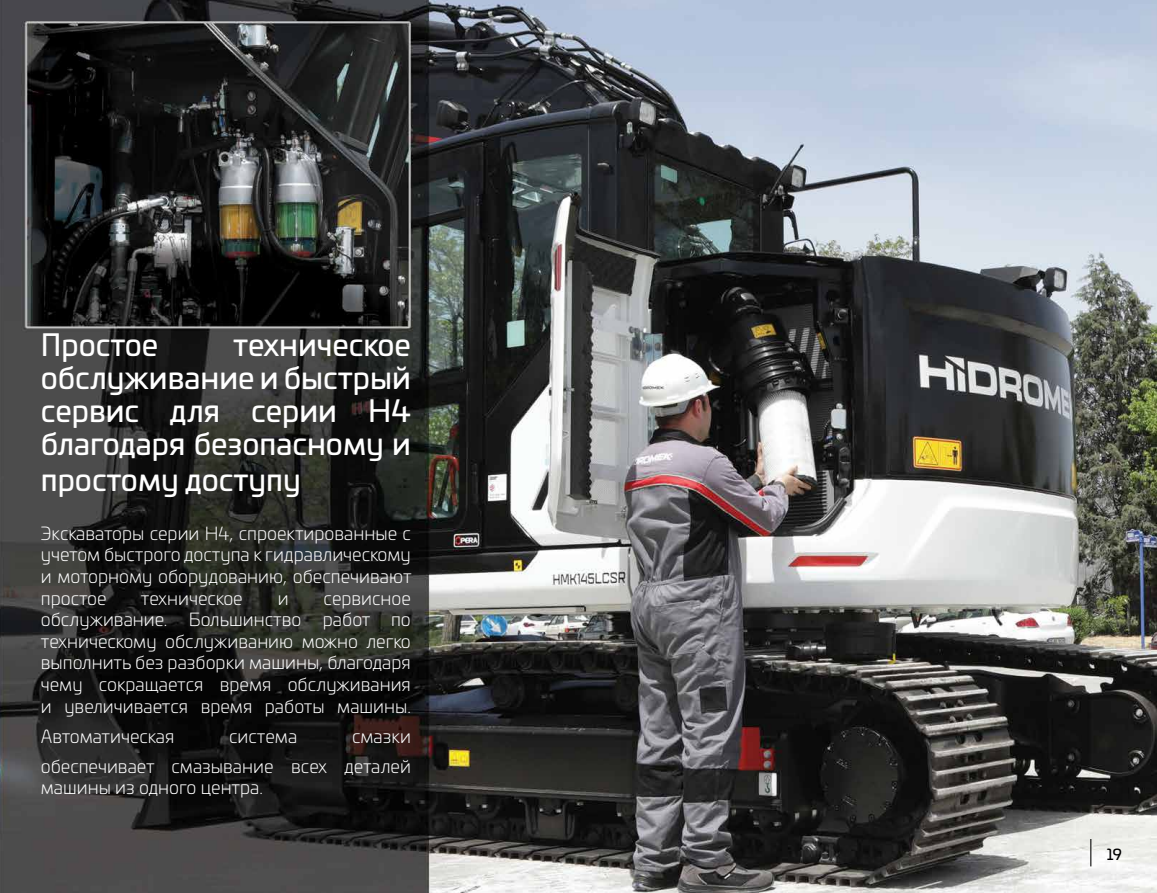
<style>
.page{position:relative;width:1157px;height:893px;background:#fff}
.page>*{position:absolute;margin:0;border:0;box-sizing:border-box;transform-origin:0 0}
.t1{font:30px/33px "Univia Pro";color:#fff;text-align:justify}
.t2{font:300 18px/21.6px "Univia Pro";color:#fff;text-align:justify}
.t3{font:15px "Univia Pro";color:#000}
</style>
<div class="page">
<img style="left:0;top:0;width:1157px;height:893px">
<svg style="left:1090px;top:839px;width:1px;height:27px"></svg>
<h1 class="t1" style="left:41px;top:327px;width:119px">Простое</h1>
<h1 class="t1" style="left:41px;top:327px;width:371px;text-indent:192px">техническое обслуживание и быстрый сервис для серии Н4 благодаря безопасному и</h1>
<h1 class="t1" style="left:41px;top:462px;width:261px">простому доступу</h1>
<p class="t2" style="left:41px;top:522px;width:372px">Экскаваторы серии H4, спроектированные с учетом быстрого доступа к гидравлическому и моторному оборудованию, обеспечивают простое</p>
<p class="t2" style="left:41px;top:586px;width:371px;text-indent:283px">сервисное обслуживание. Большинство работ по техническому обслуживанию можно легко выполнить без разборки машины, благодаря чему сокращается время обслуживания и увеличивается время работы машины.</p>
<p class="t2" style="left:41px;top:724px;width:135px">Автоматическая</p>
<p class="t2" style="left:229px;top:724px;width:70px">система</p>
<p class="t2" style="left:141px;top:586px;width:103px">техническое</p>
<p class="t2" style="left:278px;top:586px;width:12px">и</p>
<p class="t2" style="left:41px;top:720px;width:371px;line-height:30px;text-align:right">смазки<br>обеспечивает смазывание всех деталей</p>
<p class="t2" style="left:41px;top:776px;width:224px">машины из одного центра.</p>
<p class="t3" style="left:1107px;top:843px;width:17px">19</p>
</div>
